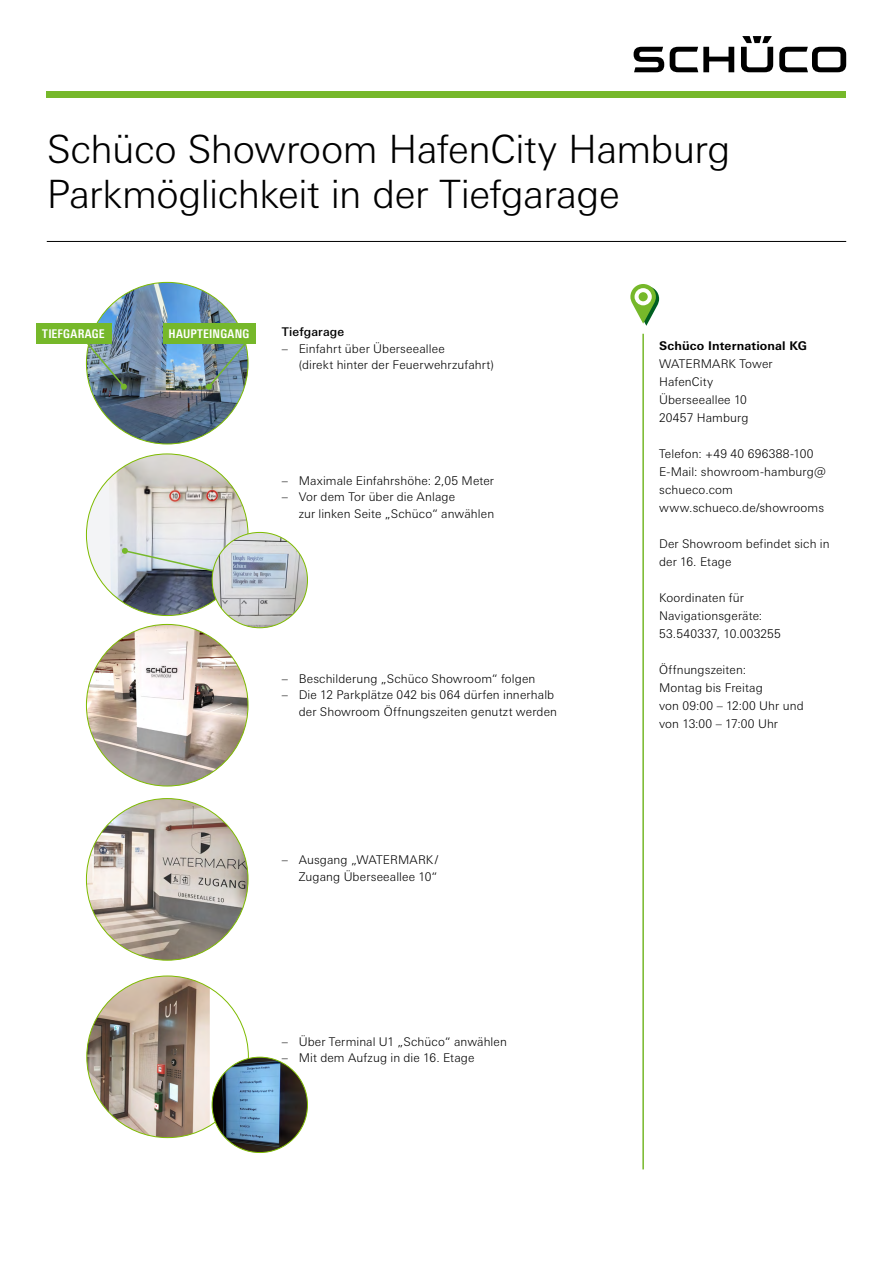
<style>
.page{position:relative;width:893px;height:1263px;background:#fff}
.page>*{position:absolute;margin:0;border:0;box-sizing:border-box;transform-origin:0 0}
.t1{font:300 39px/45px "Univers For Schueco 330";letter-spacing:-.015em;color:#000}
.t2{font:300 12px/18px "Univers For Schueco 330";letter-spacing:.01em;color:#000}
.t3{font:12px "Univers For Schueco 620 Cd Bd";letter-spacing:.02em;color:#fff}
.t4{font:700 12px "Univers For Schueco 630";letter-spacing:.01em;color:#000}
.t5{font:12px "Univers For Schueco 530 Med";letter-spacing:.01em;color:#000}
</style>
<div class="page">
<hr style="left:47px;top:241px;width:799px;height:1px;background:#000">
<svg style="left:630px;top:284px;width:29px;height:42px"></svg>
<svg style="left:634px;top:288px;width:18px;height:17px"></svg>
<div style="left:639px;top:292px;width:9px;height:9px;background:#76b82a;border-radius:50%"></div>
<hr style="left:642px;top:334px;width:2px;height:835px;background:#76b82a">
<img style="left:86px;top:282px;width:162px;height:162px;border-radius:81px">
<div style="left:37px;top:323px;width:75px;height:21px;background:#76b82a"></div>
<div style="left:163px;top:323px;width:93px;height:21px;background:#76b82a"></div>
<svg style="left:85px;top:340px;width:42px;height:50px;background:#78918f"></svg>
<svg style="left:206px;top:344px;width:43px;height:46px;background:#768f99"></svg>
<div style="left:86px;top:454px;width:162px;height:161px;background:#f3f4f6;border-radius:50%"></div>
<img style="left:109px;top:454px;width:139px;height:161px">
<svg style="left:121px;top:547px;width:94px;height:25px"></svg>
<img style="left:86px;top:624px;width:162px;height:162px;border-radius:81px">
<img style="left:87px;top:798px;width:161px;height:162px;border-radius:80px">
<img style="left:87px;top:976px;width:123px;height:161px">
<img style="left:212px;top:532px;width:95px;height:96px;border-radius:48px">
<img style="left:212px;top:1057px;width:95px;height:95px;border-radius:48px">
<svg style="left:634px;top:36px;width:212px;height:36px"></svg>
<div style="left:47px;top:91px;width:799px;height:7px;background:#76b82a"></div>
<h1 class="t1" style="left:47px;top:128px;width:685px">Schüco Showroom HafenCity Hamburg<br>Parkmöglichkeit in der Tiefgarage</h1>
<p class="t3" style="left:42px;top:327px;width:64px">TIEFGARAGE</p>
<p class="t3" style="left:169px;top:327px;width:82px">HAUPTEINGANG</p>
<p class="t5" style="left:282px;top:325px;width:64px">Tiefgarage</p>
<p class="t2" style="left:299px;top:340px;width:197px;line-height:16.5px;text-indent:-17px">– Einfahrt über Überseeallee<br>(direkt hinter der Feuerwehrzufahrt)</p>
<p class="t2" style="left:282px;top:472px;width:214px">– Maximale Einfahrshöhe: 2,05 Meter</p>
<p class="t2" style="left:299px;top:489px;width:197px;line-height:16.5px;text-indent:-17px">– Vor dem Tor über die Anlage<br>zur linken Seite „Schüco“ anwählen</p>
<p class="t2" style="left:282px;top:670px;width:255px">– Beschilderung „Schüco Showroom“ folgen</p>
<p class="t2" style="left:282px;top:687px;width:277px;line-height:16.5px;text-align:right">– Die 12 Parkplätze 042 bis 064 dürfen innerhalb der Showroom Öffnungszeiten genutzt werden</p>
<p class="t2" style="left:282px;top:852px;width:158px;line-height:16.5px;text-align:right">– Ausgang „WATERMARK/<br>Zugang Überseeallee 10“</p>
<p class="t2" style="left:282px;top:1033px;width:227px">– Über Terminal U1 „Schüco“ anwählen</p>
<p class="t2" style="left:282px;top:1049px;width:194px">– Mit dem Aufzug in die 16. Etage</p>
<p class="t4" style="left:659px;top:338px;width:149px">Schüco International KG</p>
<p class="t2" style="left:659px;top:355px;width:115px">WATERMARK Tower<br>HafenCity<br>Überseeallee 10<br>20457 Hamburg</p>
<p class="t2" style="left:659px;top:445px;width:168px">Telefon: +49 40 696388-100<br>E-Mail: showroom-hamburg@ schueco.com www.schueco.de/showrooms</p>
<p class="t2" style="left:659px;top:535px;width:172px">Der Showroom befindet sich in der 16. Etage</p>
<p class="t2" style="left:659px;top:589px;width:123px">Koordinaten für<br>Navigationsgeräte:<br>53.540337, 10.003255</p>
<p class="t2" style="left:659px;top:661px;width:146px">Öffnungszeiten:<br>Montag bis Freitag<br>von 09:00 – 12:00 Uhr und von 13:00 – 17:00 Uhr</p>
</div>
